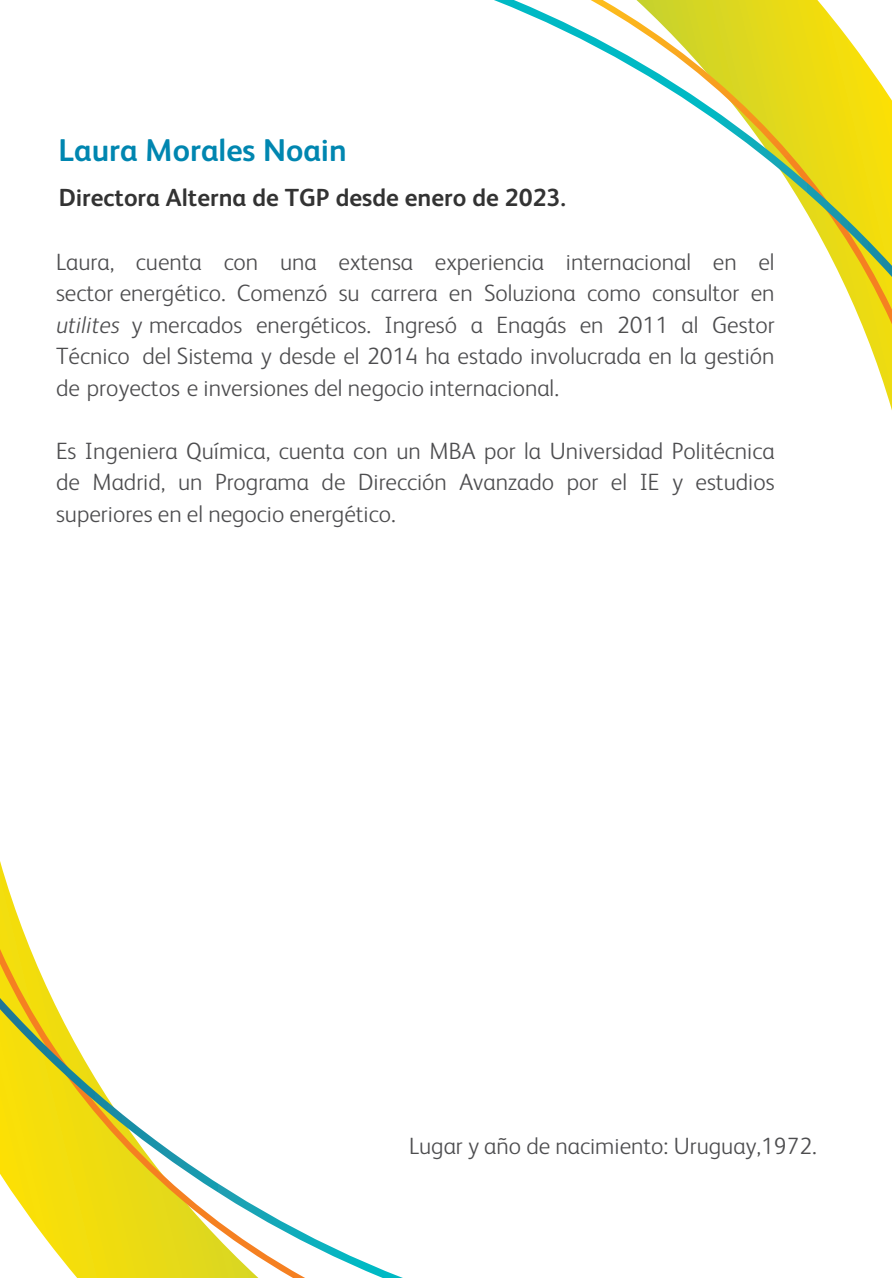
<style>
.page{position:relative;width:892px;height:1278px;background:#fff}
.page>*{position:absolute;margin:0;border:0;box-sizing:border-box;transform-origin:0 0}
.t1{font:700 31.5px "FS Albert";color:#0086b0}
.t2{font:700 24.75px "FS Albert";color:#333}
.t3{font:300 23.62px/31.5px "FS Albert";color:#4d4d4f;text-align:justify}
.s1{font-style:italic}
</style>
<div class="page">
<svg style="left:0;top:948px;width:52px;height:49px"></svg>
<svg style="left:0;top:997px;width:400px;height:280px"></svg>
<svg style="left:840px;top:277px;width:52px;height:47px"></svg>
<svg style="left:494px;top:0;width:398px;height:277px"></svg>
<h1 class="t1" style="left:59px;top:129px;width:290px">Laura Morales Noain</h1>
<p class="t2" style="left:59px;top:181px;width:509px">Directora Alterna de TGP desde enero de 2023.</p>
<p class="t3" style="left:56px;top:245px;width:720px">Laura, cuenta con una extensa experiencia internacional en el sector energético. Comenzó su carrera en Soluziona como consultor en <span class="s1">utilites</span> y mercados energéticos. Ingresó a Enagás en 2011 al Gestor Técnico del Sistema y desde el 2014 ha estado involucrada en la gestión de proyectos e inversiones del negocio internacional.</p>
<p class="t3" style="left:56px;top:434px;width:720px">Es Ingeniera Química, cuenta con un MBA por la Universidad Politécnica de Madrid, un Programa de Dirección Avanzado por el IE y estudios superiores en el negocio energético.</p>
<p class="t3" style="left:409px;top:1129px;width:409px">Lugar y año de nacimiento: Uruguay,1972.</p>
</div>
